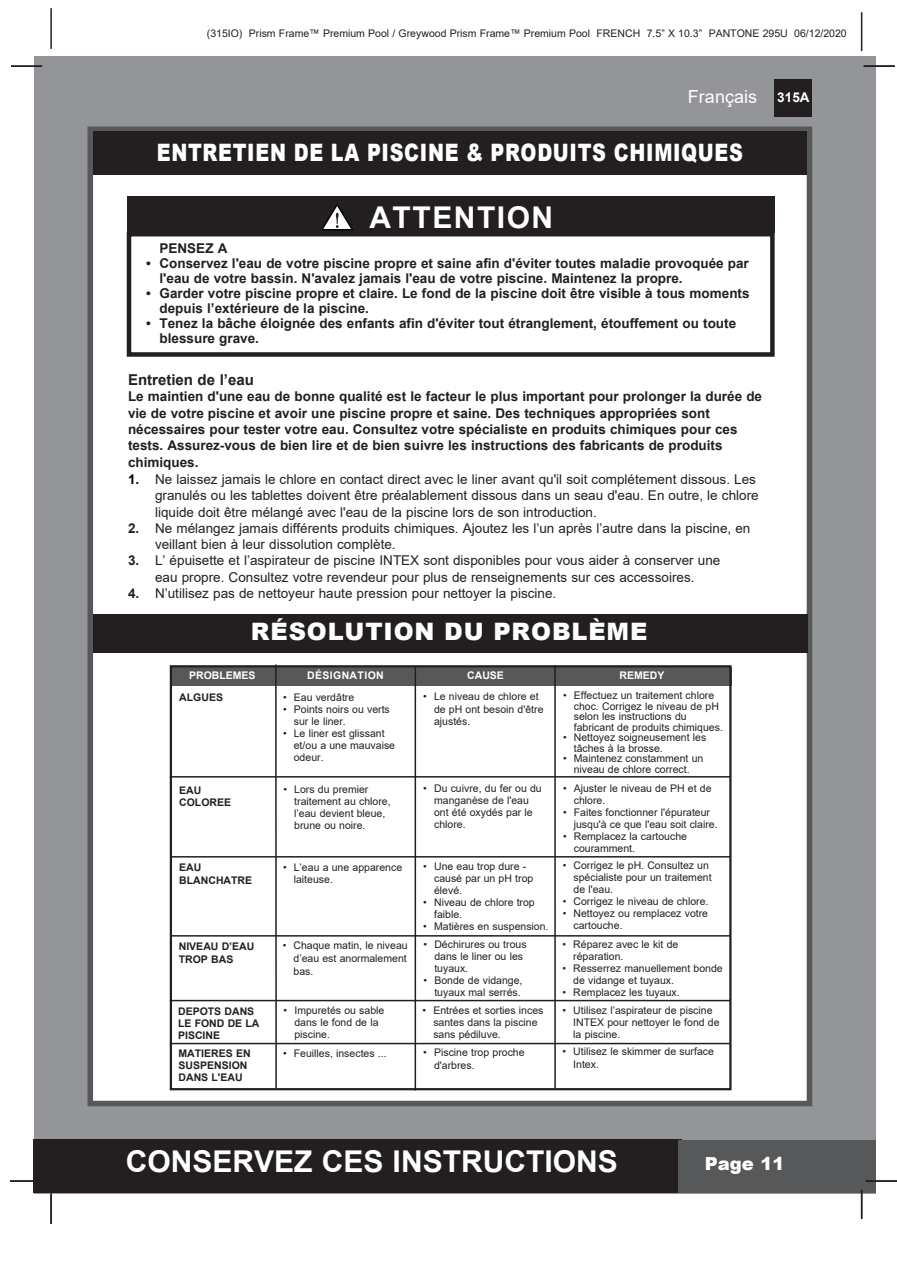
<style>
.page{position:relative;width:897px;height:1264px;background:#fff}
.page>*{position:absolute;margin:0;border:0;box-sizing:border-box;transform-origin:0 0}
.t1{font:700 30px "Arial";color:#fff}
.t2{font:700 30px "Arial";letter-spacing:.05em;color:#fff}
.t3{font:900 24px "Arial";letter-spacing:.035em;color:#fff;scale:.8 1}
.t4{font:900 24px "Arial";letter-spacing:.035em;color:#fff}
.t5{font:18px "Arial";color:#fff}
.t6{font:900 18px "Arial";color:#fff}
.t7{font:700 15px "Arial";color:#231f20}
.t8{font:700 13.5px/16.4px "Arial";color:#231f20}
.t9{font:13.5px/16.2px "Arial";color:#231f20}
.t10{font:700 13.5px "Arial";color:#fff}
.t11{font:10.5px/12px "Arial";color:#231f20}
.t12{font:700 10.5px/12px "Arial";color:#231f20}
.t13{font:700 10.5px "Arial";color:#fff}
.t14{font:700 10.5px "Arial";letter-spacing:.035em;color:#fff}
.s1{font-weight:700;color:#000}
.s2{font-weight:700}
</style>
<div class="page">
<div style="left:34px;top:56px;width:841px;height:1137px;background:#939598"></div>
<div style="left:774px;top:79px;width:38px;height:38px;background:#231f20"></div>
<hr style="left:50px;top:8px;width:2px;height:41px;background:#231f20">
<hr style="left:860px;top:12px;width:2px;height:39px;background:#231f20">
<div style="left:33px;top:1140px;width:648px;height:53px;background:#231f20"></div>
<div style="left:678px;top:1140px;width:197px;height:53px;background:#57585a"></div>
<div style="left:87px;top:126px;width:725px;height:980px;background:#fff;border:6px solid #57585a"></div>
<div style="left:93px;top:131px;width:713px;height:44px;background:#231f20"></div>
<hr style="left:863px;top:65px;width:31px;height:2px;background:#231f20">
<hr style="left:865px;top:1180px;width:31px;height:1px;background:#231f20">
<hr style="left:860px;top:1189px;width:2px;height:30px;background:#231f20">
<hr style="left:50px;top:1193px;width:2px;height:31px;background:#231f20">
<hr style="left:10px;top:1180px;width:31px;height:1px;background:#231f20">
<hr style="left:11px;top:65px;width:31px;height:2px;background:#231f20">
<div style="left:170px;top:667px;width:561px;height:19px;background:#57585a"></div>
<div style="left:170px;top:665px;width:561px;height:425px;border:2px solid #231f20"></div>
<hr style="left:170px;top:1042px;width:560px;height:2px;background:#231f20">
<hr style="left:170px;top:935px;width:560px;height:1px;background:#231f20">
<hr style="left:170px;top:1000px;width:560px;height:1px;background:#231f20">
<hr style="left:170px;top:856px;width:560px;height:1px;background:#231f20">
<hr style="left:170px;top:776px;width:560px;height:1px;background:#231f20">
<hr style="left:275px;top:664px;width:2px;height:424px;background:#231f20">
<hr style="left:414px;top:666px;width:2px;height:424px;background:#231f20">
<hr style="left:554px;top:665px;width:1px;height:423px;background:#231f20">
<div style="left:93px;top:614px;width:714px;height:39px;background:#231f20"></div>
<div style="left:127px;top:196px;width:647px;height:37px;background:#231f20"></div>
<div style="left:127px;top:232px;width:647px;height:125px;border:4px solid #231f20"></div>
<svg style="left:321px;top:204px;width:32px;height:26px"></svg>
<p class="t11" style="left:207px;top:27px;width:641px">(315IO) Prism Frame™ Premium Pool / Greywood Prism Frame™ Premium Pool FRENCH 7.5” X 10.3” PANTONE 295U 06/12/2020</p>
<h3 class="t5" style="left:688px;top:84px;width:71px">Français</h3>
<h2 class="t3" style="left:157px;top:135px;width:734px">ENTRETIEN DE LA PISCINE &amp; PRODUITS CHIMIQUES</h2>
<p class="t10" style="left:777px;top:88px;width:34px">315A</p>
<h1 class="t2" style="left:369px;top:196px;width:185px">ATTENTION</h1>
<p class="t8" style="left:159px;top:240px;width:69px">PENSEZ A</p>
<p class="t8" style="left:159px;top:255px;width:590px;line-height:15px;text-indent:-14px">• Conservez l'eau de votre piscine propre et saine afin d'éviter toutes maladie provoquée par l'eau de votre bassin. N'avalez jamais l'eau de votre piscine. Maintenez la propre.</p>
<p class="t8" style="left:159px;top:285px;width:591px;line-height:15px;text-indent:-14px">• Garder votre piscine propre et claire. Le fond de la piscine doit être visible à tous moments depuis l’extérieure de la piscine.</p>
<p class="t8" style="left:159px;top:315px;width:578px;line-height:15px;text-indent:-14px">• Tenez la bâche éloignée des enfants afin d'éviter tout étranglement, étouffement ou toute blessure grave.</p>
<h3 class="t7" style="left:128px;top:369px;width:127px">Entretien de l’eau</h3>
<p class="t8" style="left:128px;top:389px;width:635px">Le maintien d'une eau de bonne qualité est le facteur le plus important pour prolonger la durée de vie de votre piscine et avoir une piscine propre et saine. Des techniques appropriées sont nécessaires pour tester votre eau. Consultez votre spécialiste en produits chimiques pour ces tests. Assurez-vous de bien lire et de bien suivre les instructions des fabricants de produits chimiques.</p>
<p class="t9" style="left:155px;top:471px;width:605px;text-indent:-27px"><span class="s1">1.</span> Ne laissez jamais le chlore en contact direct avec le liner avant qu'il soit complétement dissous. Les granulés ou les tablettes doivent être préalablement dissous dans un seau d'eau. En outre, le chlore liquide doit être mélangé avec l'eau de la piscine lors de son introduction.</p>
<p class="t9" style="left:155px;top:520px;width:597px;text-indent:-27px"><span class="s2">2.</span> Ne mélangez jamais différents produits chimiques. Ajoutez les l’un après l’autre dans la piscine, en veillant bien à leur dissolution complète.</p>
<p class="t9" style="left:128px;top:552px;width:594px;text-align:center"><span class="s2">3.</span> L’ épuisette et l’aspirateur de piscine INTEX sont disponibles pour vous aider à conserver une eau propre. Consultez votre revendeur pour plus de renseignements sur ces accessoires.</p>
<p class="t9" style="left:128px;top:585px;width:430px"><span class="s2">4.</span> N’utilisez pas de nettoyeur haute pression pour nettoyer la piscine.</p>
<h2 class="t4" style="left:251px;top:614px;width:398px">RÉSOLUTION DU PROBLÈME</h2>
<p class="t13" style="left:189px;top:667px;width:68px">PROBLEMES</p>
<p class="t14" style="left:307px;top:668px;width:78px">DÉSIGNATION</p>
<p class="t13" style="left:467px;top:667px;width:38px">CAUSE</p>
<p class="t13" style="left:619px;top:668px;width:46px">REMEDY</p>
<p class="t12" style="left:179px;top:691px;width:45px">ALGUES</p>
<p class="t11" style="left:573px;top:690px;width:151px;line-height:10.5px;text-indent:-11px">• Effectuez un traitement chlore choc. Corrigez le niveau de pH selon les instructions du fabricant de produits chimiques.</p>
<p class="t11" style="left:573px;top:732px;width:134px;line-height:10.5px;text-indent:-11px">• Nettoyez soigneusement les tâches à la brosse.</p>
<p class="t11" style="left:563px;top:753px;width:142px;line-height:10.5px;text-align:center">• Maintenez constamment un niveau de chlore correct.</p>
<p class="t11" style="left:573px;top:782px;width:139px;text-indent:-11px">• Ajuster le niveau de PH et de chlore.</p>
<p class="t11" style="left:573px;top:806px;width:145px;text-indent:-11px">• Faites fonctionner l'épurateur jusqu'à ce que l'eau soit claire.</p>
<p class="t11" style="left:573px;top:830px;width:115px;text-indent:-11px">• Remplacez la cartouche couramment.</p>
<p class="t11" style="left:573px;top:859px;width:140px;text-indent:-11px">• Corrigez le pH. Consultez un spécialiste pour un traitement de l'eau.</p>
<p class="t11" style="left:562px;top:895px;width:147px">• Corrigez le niveau de chlore.</p>
<p class="t11" style="left:573px;top:907px;width:136px;text-indent:-11px">• Nettoyez ou remplacez votre cartouche.</p>
<p class="t11" style="left:573px;top:938px;width:107px;text-indent:-11px">• Réparez avec le kit de réparation.</p>
<p class="t11" style="left:573px;top:962px;width:151px;text-indent:-11px">• Resserrez manuellement bonde de vidange et tuyaux.</p>
<p class="t11" style="left:562px;top:986px;width:119px">• Remplacez les tuyaux.</p>
<p class="t11" style="left:573px;top:1004px;width:148px;text-indent:-11px">• Utilisez l’aspirateur de piscine<br>INTEX pour nettoyer le fond de la piscine.</p>
<p class="t11" style="left:573px;top:1045px;width:142px;line-height:12.6px;text-indent:-11px">• Utilisez le skimmer de surface<br>Intex.</p>
<p class="t11" style="left:434px;top:690px;width:111px;line-height:12.6px;text-indent:-11px">• Le niveau de chlore et de pH ont besoin d'être ajustés.</p>
<p class="t11" style="left:283px;top:691px;width:73px">• Eau verdâtre</p>
<p class="t11" style="left:294px;top:703px;width:97px;text-indent:-11px">• Points noirs ou verts sur le liner.</p>
<p class="t11" style="left:294px;top:727px;width:103px;text-indent:-11px">• Le liner est glissant et/ou a une mauvaise odeur.</p>
<p class="t11" style="left:294px;top:783px;width:98px;text-indent:-11px">• Lors du premier traitement au chlore, l’eau devient bleue, brune ou noire.</p>
<p class="t11" style="left:294px;top:860px;width:110px;line-height:12.6px;text-indent:-11px">• L’eau a une apparence laiteuse.</p>
<p class="t11" style="left:434px;top:782px;width:109px;text-indent:-11px">• Du cuivre, du fer ou du manganèse de l'eau ont été oxydés par le chlore.</p>
<p class="t11" style="left:434px;top:860px;width:101px;text-indent:-11px">• Une eau trop dure - causé par un pH trop élevé.</p>
<p class="t11" style="left:434px;top:896px;width:102px;text-indent:-11px">• Niveau de chlore trop faible.</p>
<p class="t11" style="left:423px;top:920px;width:127px">• Matières en suspension.</p>
<p class="t11" style="left:434px;top:938px;width:94px;text-indent:-11px">• Déchirures ou trous dans le liner ou les tuyaux.</p>
<p class="t11" style="left:423px;top:974px;width:100px;text-align:right">• Bonde de vidange, tuyaux mal serrés.</p>
<p class="t11" style="left:433px;top:1004px;width:112px;text-indent:-11px">• Entrées et sorties inces santes dans la piscine sans pédiluve.</p>
<p class="t11" style="left:434px;top:1046px;width:92px;line-height:12.6px;text-indent:-11px">• Piscine trop proche d'arbres.</p>
<p class="t12" style="left:179px;top:783px;width:53px;line-height:12.6px">EAU<br>COLOREE</p>
<p class="t12" style="left:179px;top:861px;width:74px;line-height:12.6px">EAU<br>BLANCHATRE</p>
<p class="t11" style="left:293px;top:939px;width:116px;line-height:12.6px;text-align:justify;text-indent:-11px">• Chaque matin, le niveau d’eau est anormalement bas.</p>
<p class="t11" style="left:294px;top:1004px;width:91px;text-indent:-11px">• Impuretés ou sable dans le fond de la piscine.</p>
<p class="t11" style="left:283px;top:1047px;width:105px">• Feuilles, insectes ...</p>
<p class="t12" style="left:179px;top:940px;width:77px;line-height:12.6px">NIVEAU D’EAU<br>TROP BAS</p>
<p class="t12" style="left:178px;top:1005px;width:83px">DEPOTS DANS<br>LE FOND DE LA<br>PISCINE</p>
<p class="t12" style="left:178px;top:1047px;width:74px">MATIERES EN<br>SUSPENSION<br>DANS L'EAU</p>
<h1 class="t1" style="left:126px;top:1140px;width:493px">CONSERVEZ CES INSTRUCTIONS</h1>
<h3 class="t6" style="left:704px;top:1150px;width:81px">Page 11</h3>
</div>
